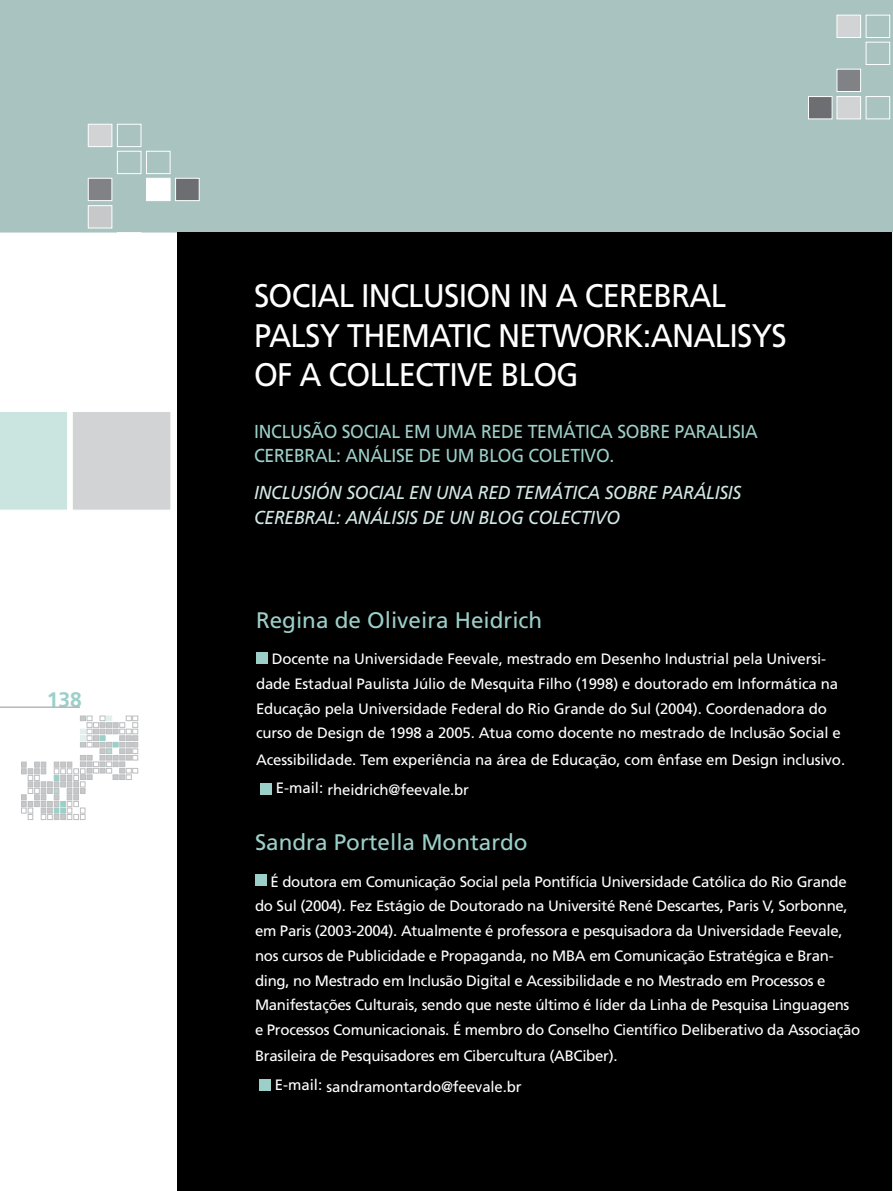
<style>
.page{position:relative;width:893px;height:1191px;background:#fff}
.page>*{position:absolute;margin:0;border:0;box-sizing:border-box;transform-origin:0 0}
.t1{font:32.7px "Frutiger";letter-spacing:-.025em;color:#fff;scale:.94 1}
.t2{font:22.5px "Frutiger";color:#9ccfc8}
.t3{font:700 21px "Frutiger";color:#9ccfc8}
.t4{font:italic 18.75px/24.5px "Frutiger";letter-spacing:-.015em;color:#d3e8e5;scale:.94 1}
.t5{font:18.75px "Frutiger";letter-spacing:-.015em;color:#9ccfc8;scale:.94 1}
.t6{font:15px/24.8px "Frutiger";letter-spacing:-.02em;color:#fff}
</style>
<div class="page">
<svg style="left:21px;top:716px;width:117px;height:103px"></svg>
<hr style="left:0;top:707px;width:80px;height:1px;background:#b1b4b6">
<div style="left:0;top:0;width:893px;height:232px;background:#a9c3c0"></div>
<div style="left:88px;top:178px;width:24px;height:23px;background:#808285;border:1px solid #fff"></div>
<div style="left:146px;top:178px;width:24px;height:23px;background:#fff"></div>
<div style="left:175px;top:178px;width:24px;height:23px;background:#6d6e71;border:1px solid #fff"></div>
<div style="left:117px;top:151px;width:24px;height:23px;border:1px solid #fff"></div>
<div style="left:146px;top:151px;width:24px;height:23px;border:1px solid #fff"></div>
<div style="left:88px;top:124px;width:24px;height:23px;background:#d1d3d4;border:1px solid #fff"></div>
<div style="left:117px;top:124px;width:24px;height:23px;border:1px solid #fff"></div>
<div style="left:88px;top:205px;width:24px;height:23px;background:#c7c8ca;border:1px solid #fff"></div>
<div style="left:837px;top:69px;width:24px;height:23px;background:#808285;border:1px solid #fff"></div>
<div style="left:866px;top:42px;width:24px;height:23px;border:1px solid #fff"></div>
<div style="left:837px;top:15px;width:24px;height:23px;background:#d1d3d4;border:1px solid #fff"></div>
<div style="left:866px;top:15px;width:24px;height:23px;border:1px solid #fff"></div>
<div style="left:837px;top:96px;width:24px;height:23px;background:#d1d3d4;border:1px solid #fff"></div>
<div style="left:866px;top:96px;width:24px;height:23px;border:1px solid #fff"></div>
<div style="left:808px;top:96px;width:24px;height:23px;background:#6d6e71;border:1px solid #fff"></div>
<div style="left:177px;top:232px;width:716px;height:959px;background:#000"></div>
<hr style="left:892px;top:232px;width:1px;height:959px;background:#e7f2f0">
<div style="left:72px;top:411px;width:99px;height:99px;background:#d1d3d4;border:1px solid #fff"></div>
<div style="left:0;top:412px;width:67px;height:98px;background:#cae4df"></div>
<div style="left:256px;top:652px;width:12px;height:11px;background:#9ccfc8"></div>
<div style="left:260px;top:783px;width:12px;height:11px;background:#9ccfc8"></div>
<div style="left:255px;top:874px;width:12px;height:12px;background:#9ccfc8"></div>
<div style="left:259px;top:1079px;width:12px;height:12px;background:#9ccfc8"></div>
<h3 class="t3" style="left:47px;top:687px;width:37px">138</h3>
<h1 class="t1" style="left:254px;top:276px;width:19px">social</h1>
<h1 class="t1" style="left:361px;top:276px;width:50px">inclusio</h1>
<h1 class="t1" style="left:490px;top:276px;width:121px">n in a cerebral</h1>
<h1 class="t1" style="left:254px;top:316px;width:18px">pals</h1>
<h1 class="t1" style="left:320px;top:316px;width:50px">y thematic</h1>
<h1 class="t1" style="left:498px;top:316px;width:224px">network:analis</h1>
<h1 class="t1" style="left:752px;top:316px;width:35px">ys</h1>
<h1 class="t1" style="left:254px;top:355px;width:98px">of acollective</h1>
<h1 class="t1" style="left:501px;top:355px;width:21px">blog</h1>
<p class="t5" style="left:254px;top:420px;width:30px">Inclus</p>
<p class="t5" style="left:311px;top:420px;width:44px">ão social</p>
<p class="t5" style="left:405px;top:420px;width:48px">em uma</p>
<p class="t5" style="left:481px;top:420px;width:12px">rede</p>
<p class="t5" style="left:528px;top:420px;width:14px">tem</p>
<p class="t5" style="left:563px;top:420px;width:25px">ática</p>
<p class="t5" style="left:617px;top:420px;width:12px">sobre</p>
<p class="t5" style="left:675px;top:420px;width:11px">paralisia</p>
<p class="t5" style="left:254px;top:445px;width:12px">cerebral</p>
<p class="t5" style="left:336px;top:445px;width:59px">: análise</p>
<p class="t5" style="left:419px;top:445px;width:77px">deumblog</p>
<p class="t5" style="left:528px;top:445px;width:12px">coletivo</p>
<p class="t5" style="left:610px;top:445px;width:7px">.</p>
<p class="t4" style="left:254px;top:480px;width:520px">INCLUSIÓN SOCIAL EN UNA RED TEMÁTICA SOBRE PARÁLISIS<br>CEREBRAL: ANÁLISIS DE UN BLOG COLECTIVO</p>
<h2 class="t2" style="left:256px;top:607px;width:288px">Regina de Oliveira Heidrich</h2>
<p class="t6" style="left:256px;top:646px;width:586px;text-indent:16px">Docente na Universidade Feevale, mestrado em Desenho Industrial pela Universi&shy;dade Estadual Paulista Júlio de Mesquita Filho (1998) e doutorado em Informática na Educação pela Universidade Federal do Rio Grande do Sul (2004). Coordenadora do curso de Design de 1998 a 2005. Atua como docente no mestrado de Inclusão Social e</p>
<p class="t6" style="left:276px;top:744px;width:571px;line-height:30.5px;text-indent:-20px">Acessibilidade. Tem experiência na área de Educação, com ênfase em Design inclusivo.<br>E-mail: rheidrich@feevale.br</p>
<h2 class="t2" style="left:255px;top:829px;width:274px">Sandra Portella Montardo</h2>
<p class="t6" style="left:255px;top:869px;width:607px;text-indent:15px">É doutora em Comunicação Social pela Pontifícia Universidade Católica do Rio Grande do Sul (2004). Fez Estágio de Doutorado na Université René Descartes, Paris V, Sorbonne, em Paris (2003-2004). Atualmente é professora e pesquisadora da Universidade Feevale, nos cursos de Publicidade e Propaganda, no MBA em Comunicação Estratégica e Bran&shy;ding, no Mestrado em Inclusão Digital e Acessibilidade e no Mestrado em Processos e Manifestações Culturais, sendo que neste último é líder da Linha de Pesquisa Linguagens e Processos Comunicacionais. É membro do Conselho Científico Deliberativo da Associação</p>
<p class="t6" style="left:275px;top:1041px;width:344px;line-height:30.5px;text-indent:-20px">Brasileira de Pesquisadores em Cibercultura (ABCiber).<br>E-mail: sandramontardo@feevale.br</p>
</div>
